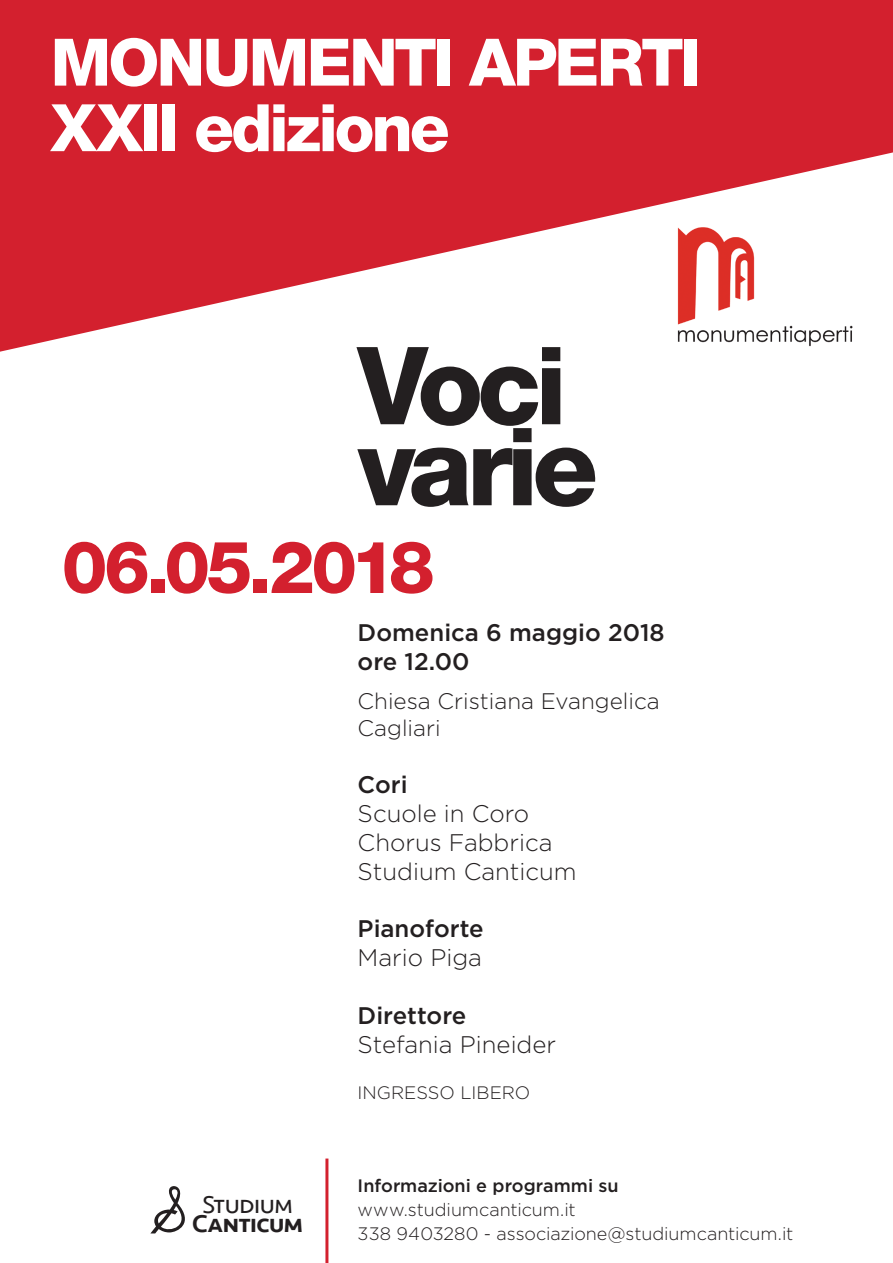
<style>
.page{position:relative;width:893px;height:1263px;background:#fff}
.page>*{position:absolute;margin:0;border:0;box-sizing:border-box;transform-origin:0 0}
.t1{font:800 108px/81px "Helvetica Neue";letter-spacing:-.055em;color:#231f20}
.t2{font:800 72.6px "Helvetica Neue";letter-spacing:-.05em;color:#d3202e}
.t3{font:800 65.55px/65.6px "Helvetica Neue";letter-spacing:-.045em;color:#fff}
.t4{font:500 25.5px "Seravek";letter-spacing:-.035em;color:#231f20}
.t5{font:25.5px "Seravek";letter-spacing:-.04em;color:#231f20}
.t6{font:300 24px/28.8px "Gotham";color:#231f20}
.t7{font:500 24px/28.8px "Gotham";color:#231f20}
.t8{font:300 22.5px/27px "Gotham";color:#231f20}
.t9{font:300 18px/24px "Gotham";letter-spacing:-.005em;color:#231f20}
.t10{font:500 18px "Gotham";color:#231f20}
</style>
<div class="page">
<svg style="left:0;top:0;width:893px;height:352px;fill:#d3202e"></svg>
<svg style="left:151px;top:1186px;width:34px;height:47px"></svg>
<hr style="left:325px;top:1158px;width:3px;height:105px;background:#d3202e">
<h3 class="t3" style="left:51px;top:29px;width:652px">MONUMENTI APERTI<br>XXII edizione</h3>
<h1 class="t1" style="left:358px;top:345px;width:242px">Voci varie</h1>
<h2 class="t2" style="left:62px;top:524px;width:374px">06.05.2018</h2>
<h3 class="t5" style="left:203px;top:1185px;width:92px">STUDIUM</h3>
<h3 class="t4" style="left:192px;top:1207px;width:113px">CANTICUM</h3>
<h3 class="t7" style="left:358px;top:618px;width:308px">Domenica 6 maggio 2018 ore 12.00</h3>
<p class="t8" style="left:358px;top:687px;width:304px">Chiesa Cristiana Evangelica<br>Cagliari</p>
<h3 class="t7" style="left:358px;top:770px;width:52px">Cori</h3>
<h3 class="t6" style="left:358px;top:799px;width:221px">Scuole in Coro<br>Chorus Fabbrica<br>Studium Canticum</h3>
<h3 class="t7" style="left:358px;top:914px;width:128px">Pianoforte</h3>
<h3 class="t6" style="left:358px;top:943px;width:126px">Mario Piga</h3>
<h3 class="t7" style="left:358px;top:1000px;width:110px">Direttore</h3>
<h3 class="t6" style="left:358px;top:1029px;width:200px">Stefania Pineider</h3>
<p class="t9" style="left:358px;top:1080px;width:174px">INGRESSO LIBERO</p>
<p class="t10" style="left:358px;top:1174px;width:263px">Informazioni e programmi su</p>
<p class="t9" style="left:358px;top:1197px;width:437px">www.studiumcanticum.it<br>338 9403280 - associazione@studiumcanticum.it</p>
</div>
